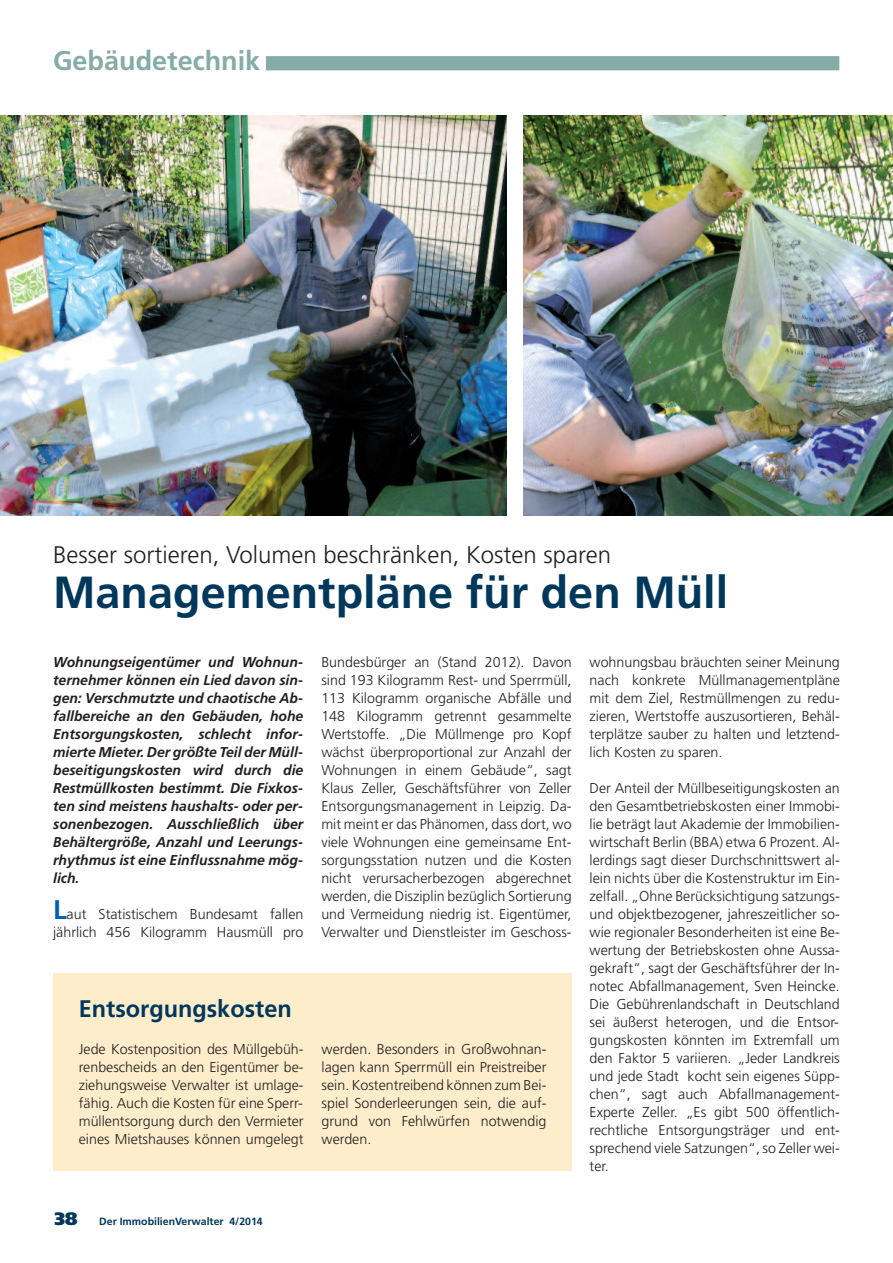
<style>
.page{position:relative;width:893px;height:1263px;background:#fff}
.page>*{position:absolute;margin:0;border:0;box-sizing:border-box;transform-origin:0 0}
.t1{font:700 45px "Frutiger LT Std";color:#00385c}
.t2{font:700 27px "Frutiger LT Std";color:#85aca6}
.t3{font:300 24px "Frutiger LT Std";color:#231f20}
.t4{font:700 24px "Frutiger LT Std";color:#00385c}
.t5{font:300 14.25px/18px "Frutiger LT Std";color:#231f20;text-align:justify}
.t6{font:italic 700 14.25px/18px "Frutiger LT Std";color:#231f20;text-align:justify}
.t7{font:700 10.5px "Frutiger LT Std";color:#00385c}
.s1{font-weight:700;font-size:27px;color:#0160ae}
.s2{font-weight:900;font-size:18px}
</style>
<div class="page">
<div style="left:266px;top:56px;width:573px;height:14px;background:#85aca6"></div>
<img style="left:0;top:116px;width:506px;height:400px">
<img style="left:524px;top:116px;width:369px;height:400px">
<div style="left:53px;top:973px;width:519px;height:197px;background:#feedcb"></div>
<h2 class="t2" style="left:53px;top:50px;width:209px">Gebäudetechnik</h2>
<h3 class="t3" style="left:53px;top:545px;width:559px">Besser sortieren, Volumen beschränken, Kosten sparen</h3>
<h1 class="t1" style="left:53px;top:574px;width:677px">Managementpläne für den Müll</h1>
<p class="t5" style="left:321px;top:654px;width:252px">Bundesbürger an (Stand 2012). Davon sind 193 Kilogramm Rest- und Sperrmüll, 113 Kilogramm organische Abfälle und 148 Kilogramm getrennt gesammelte Wertstoffe. „Die Müllmenge pro Kopf wächst überproportional zur Anzahl der Wohnungen in einem Gebäude“, sagt Klaus Zeller, Geschäftsführer von Zeller Entsorgungsmanagement in Leipzig. Da&shy;mit meint er das Phänomen, dass dort, wo viele Wohnungen eine gemeinsame Ent&shy;sorgungsstation nutzen und die Kosten nicht verursacherbezogen abgerechnet werden, die Disziplin bezüglich Sortierung und Vermeidung niedrig ist. Eigentümer, Verwalter und Dienstleister im Geschoss-</p>
<p class="t5" style="left:590px;top:654px;width:252px">wohnungsbau bräuchten seiner Meinung nach konkrete Müllmanagementpläne mit dem Ziel, Restmüllmengen zu redu&shy;zieren, Wertstoffe auszusortieren, Behäl&shy;terplätze sauber zu halten und letztend&shy;lich Kosten zu sparen.</p>
<p class="t6" style="left:53px;top:654px;width:252px">Wohnungseigentümer und Wohnun&shy;ternehmer können ein Lied davon sin&shy;gen: Verschmutzte und chaotische Ab&shy;fallbereiche an den Gebäuden, hohe Entsorgungskosten, schlecht infor&shy;mierte Mieter. Der größte Teil der Müll&shy;beseitigungskosten wird durch die Restmüllkosten bestimmt. Die Fixkos&shy;ten sind meistens haushalts- oder per&shy;sonenbezogen. Ausschließlich über Behältergröße, Anzahl und Leerungs&shy;rhythmus ist eine Einflussnahme mög&shy;lich.</p>
<p class="t5" style="left:53px;top:906px;width:252px"><span class="s1">L</span>aut Statistischem Bundesamt fallen jährlich 456 Kilogramm Hausmüll pro</p>
<p class="t5" style="left:590px;top:780px;width:252px">Der Anteil der Müllbeseitigungskosten an den Gesamtbetriebskosten einer Immobi&shy;lie beträgt laut Akademie der Immobilien&shy;wirtschaft Berlin (BBA) etwa 6 Prozent. Al&shy;lerdings sagt dieser Durchschnittswert al&shy;lein nichts über die Kostenstruktur im Ein&shy;zelfall. „Ohne Berücksichtigung satzungs&shy;und objektbezogener, jahreszeitlicher so&shy;wie regionaler Besonderheiten ist eine Be&shy;wertung der Betriebskosten ohne Aussa&shy;gekraft“, sagt der Geschäftsführer der In&shy;notec Abfallmanagement, Sven Heincke.<br>Die Gebührenlandschaft in Deutschland sei äußerst heterogen, und die Entsor&shy;gungskosten könnten im Extremfall um den Faktor 5 variieren. „Jeder Landkreis und jede Stadt kocht sein eigenes Süpp&shy;chen“, sagt auch Abfallmanagement-Experte Zeller. „Es gibt 500 öffentlich&shy;rechtliche Entsorgungsträger und ent&shy;sprechend viele Satzungen“, so Zeller wei&shy;ter.</p>
<h3 class="t4" style="left:79px;top:999px;width:214px">Entsorgungskosten</h3>
<p class="t5" style="left:79px;top:1041px;width:226px">Jede Kostenposition des Müllgebüh&shy;renbescheids an den Eigentümer be&shy;ziehungsweise Verwalter ist umlage&shy;fähig. Auch die Kosten für eine Sperr&shy;müllentsorgung durch den Vermieter eines Mietshauses können umgelegt</p>
<p class="t5" style="left:322px;top:1041px;width:226px">werden. Besonders in Großwohnan&shy;lagen kann Sperrmüll ein Preistreiber sein. Kostentreibend können zum Bei&shy;spiel Sonderleerungen sein, die auf&shy;grund von Fehlwürfen notwendig werden.</p>
<p class="t7" style="left:55px;top:1217px;width:210px"><span class="s2">38</span> Der ImmobilienVerwalter 4/2014</p>
</div>
